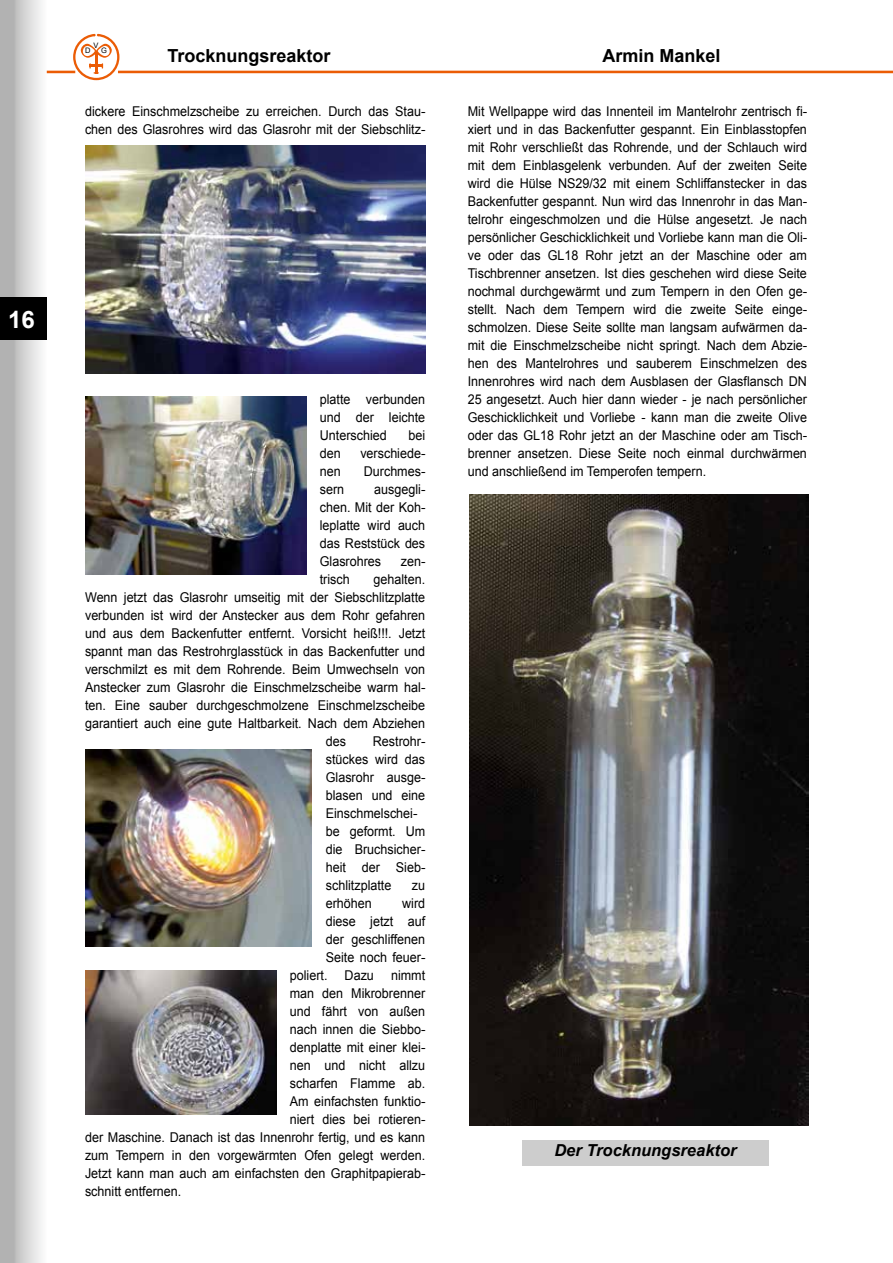
<style>
.page{position:relative;width:893px;height:1263px;background:#fff}
.page>*{position:absolute;margin:0;border:0;box-sizing:border-box;transform-origin:0 0}
.t1{font:700 24px "Arial";color:#fff}
.t2{font:700 18px "Arial";color:#000}
.t3{font:italic 700 16.5px "Arial";color:#000}
.t4{font:13.5px/18px "Arial";color:#000;text-align:justify;scale:.93 1}
.t5{font:7.5px "Arial";color:#000}
</style>
<div class="page">
<div style="left:522px;top:1140px;width:247px;height:25px;background:#cdcdcd"></div>
<div style="left:0;top:0;width:47px;height:1263px;background:linear-gradient(to right,#a4a4a4,#fefefe)"></div>
<div style="left:0;top:298px;width:47px;height:42px;background:#000"></div>
<hr style="left:118px;top:71px;width:775px;height:2px;background:#eb5c05">
<hr style="left:47px;top:71px;width:28px;height:2px;background:#eb5c05">
<svg style="left:73px;top:34px;width:46px;height:46px"></svg>
<img style="left:85px;top:146px;width:340px;height:227px">
<img style="left:85px;top:397px;width:221px;height:177px">
<img style="left:85px;top:749px;width:226px;height:197px">
<img style="left:85px;top:971px;width:192px;height:143px">
<img style="left:469px;top:495px;width:339px;height:630px">
<h1 class="t1" style="left:8px;top:303px;width:28px">16</h1>
<p class="t5" style="left:93px;top:40px;width:7px">V</p>
<p class="t5" style="left:85px;top:46px;width:7px">D</p>
<p class="t5" style="left:101px;top:46px;width:7px">G</p>
<h2 class="t2" style="left:167px;top:43px;width:165px">Trocknungsreaktor</h2>
<h2 class="t2" style="left:603px;top:43px;width:120px">Armin Mankel</h2>
<p class="t4" style="left:85px;top:103px;width:368px">dickere Einschmelzscheibe zu erreichen. Durch das Stau&shy;chen des Glasrohres wird das Glasrohr mit der Siebschlitz-</p>
<p class="t4" style="left:320px;top:391px;width:115px">platte verbunden und der leichte Unterschied</p>
<p class="t4" style="left:408px;top:427px;width:20px">bei</p>
<p class="t4" style="left:320px;top:445px;width:24px">den</p>
<p class="t4" style="left:360px;top:445px;width:72px">verschiede-</p>
<p class="t4" style="left:320px;top:463px;width:24px">nen</p>
<p class="t4" style="left:364px;top:463px;width:68px">Durchmes-</p>
<p class="t4" style="left:320px;top:481px;width:28px">sern</p>
<p class="t4" style="left:320px;top:481px;width:115px;text-indent:54px">ausgegli&shy;chen. Mit der Koh&shy;leplatte wird auch das Reststück des Glasrohres</p>
<p class="t4" style="left:401px;top:553px;width:28px">zen-</p>
<p class="t4" style="left:320px;top:571px;width:34px">trisch</p>
<p class="t4" style="left:374px;top:571px;width:57px">gehalten.</p>
<p class="t4" style="left:85px;top:589px;width:367px">Wenn jetzt das Glasrohr umseitig mit der Siebschlitzplatte</p>
<p class="t4" style="left:85px;top:607px;width:367px">verbunden ist wird der Anstecker aus dem Rohr gefahren</p>
<p class="t4" style="left:85px;top:625px;width:367px">und aus dem Backenfutter entfernt. Vorsicht heiß!!!. Jetzt</p>
<p class="t4" style="left:85px;top:643px;width:367px">spannt man das Restrohrglasstück in das Backenfutter und</p>
<p class="t4" style="left:85px;top:661px;width:367px">verschmilzt es mit dem Rohrende. Beim Umwechseln von</p>
<p class="t4" style="left:85px;top:679px;width:368px">Anstecker zum Glasrohr die Einschmelzscheibe warm hal-</p>
<p class="t4" style="left:85px;top:697px;width:367px">ten. Eine sauber durchgeschmolzene Einschmelzscheibe</p>
<p class="t4" style="left:85px;top:715px;width:367px">garantiert auch eine gute Haltbarkeit. Nach dem Abziehen</p>
<p class="t4" style="left:326px;top:733px;width:23px">des</p>
<p class="t4" style="left:326px;top:733px;width:109px;text-align:left;text-indent:47px">Restrohr&shy;stückes wird das<br>Glasrohr ausge&shy;blasen und eine<br>Einschmelschei&shy;be geformt. Um die Bruchsicher&shy;heit der Sieb&shy;schlitzplatte</p>
<p class="t4" style="left:412px;top:877px;width:16px">zu</p>
<p class="t4" style="left:326px;top:895px;width:51px">erhöhen</p>
<p class="t4" style="left:402px;top:895px;width:26px">wird</p>
<p class="t4" style="left:326px;top:913px;width:108px">diese jetzt auf</p>
<p class="t4" style="left:326px;top:931px;width:108px">der geschliffenen</p>
<p class="t4" style="left:326px;top:949px;width:109px">Seite noch feuer-</p>
<p class="t4" style="left:290px;top:967px;width:42px">poliert.</p>
<p class="t4" style="left:345px;top:967px;width:33px">Dazu</p>
<p class="t4" style="left:391px;top:967px;width:38px">nimmt</p>
<p class="t4" style="left:290px;top:985px;width:147px">man den Mikrobrenner</p>
<p class="t4" style="left:290px;top:1003px;width:147px">und fährt von außen</p>
<p class="t4" style="left:290px;top:1021px;width:147px">nach innen die Siebbo-</p>
<p class="t4" style="left:290px;top:1039px;width:147px">denplatte mit einer klei-</p>
<p class="t4" style="left:290px;top:1057px;width:147px">nen und nicht allzu</p>
<p class="t4" style="left:290px;top:1075px;width:147px">scharfen Flamme ab.</p>
<p class="t4" style="left:290px;top:1093px;width:147px">Am einfachsten funktio-</p>
<p class="t4" style="left:290px;top:1111px;width:147px">niert dies bei rotieren-</p>
<p class="t4" style="left:85px;top:1129px;width:367px">der Maschine. Danach ist das Innenrohr fertig, und es kann</p>
<p class="t4" style="left:85px;top:1147px;width:367px">zum Tempern in den vorgewärmten Ofen gelegt werden.</p>
<p class="t4" style="left:85px;top:1165px;width:368px">Jetzt kann man auch am einfachsten den Graphitpapierab-</p>
<p class="t4" style="left:85px;top:1183px;width:105px">schnitt entfernen.</p>
<p class="t4" style="left:468px;top:103px;width:367px">Mit Wellpappe wird das Innenteil im Mantelrohr zentrisch fi&shy;xiert und in das Backenfutter gespannt. Ein Einblasstopfen mit Rohr verschließt das Rohrende, und der Schlauch wird mit dem Einblasgelenk verbunden. Auf der zweiten Seite wird die Hülse NS29/32 mit einem Schliffanstecker in das Backenfutter gespannt. Nun wird das Innenrohr in das Man&shy;telrohr eingeschmolzen und die Hülse angesetzt. Je nach persönlicher Geschicklichkeit und Vorliebe kann man die Oli&shy;ve oder das GL18 Rohr jetzt an der Maschine oder am Tischbrenner ansetzen. Ist dies geschehen wird diese Seite nochmal durchgewärmt und zum Tempern in den Ofen ge&shy;stellt. Nach dem Tempern wird die zweite Seite einge&shy;schmolzen. Diese Seite sollte man langsam aufwärmen da&shy;mit die Einschmelzscheibe nicht springt. Nach dem Abzie&shy;hen des Mantelrohres und sauberem Einschmelzen des Innenrohres wird nach dem Ausblasen der Glasflansch DN 25 angesetzt. Auch hier dann wieder - je nach persönlicher Geschicklichkeit und Vorliebe - kann man die zweite Olive oder das GL18 Rohr jetzt an der Maschine oder am Tisch&shy;brenner ansetzen. Diese Seite noch einmal durchwärmen und anschließend im Temperofen tempern.</p>
<p class="t3" style="left:554px;top:1139px;width:184px">Der Trocknungsreaktor</p>
</div>
